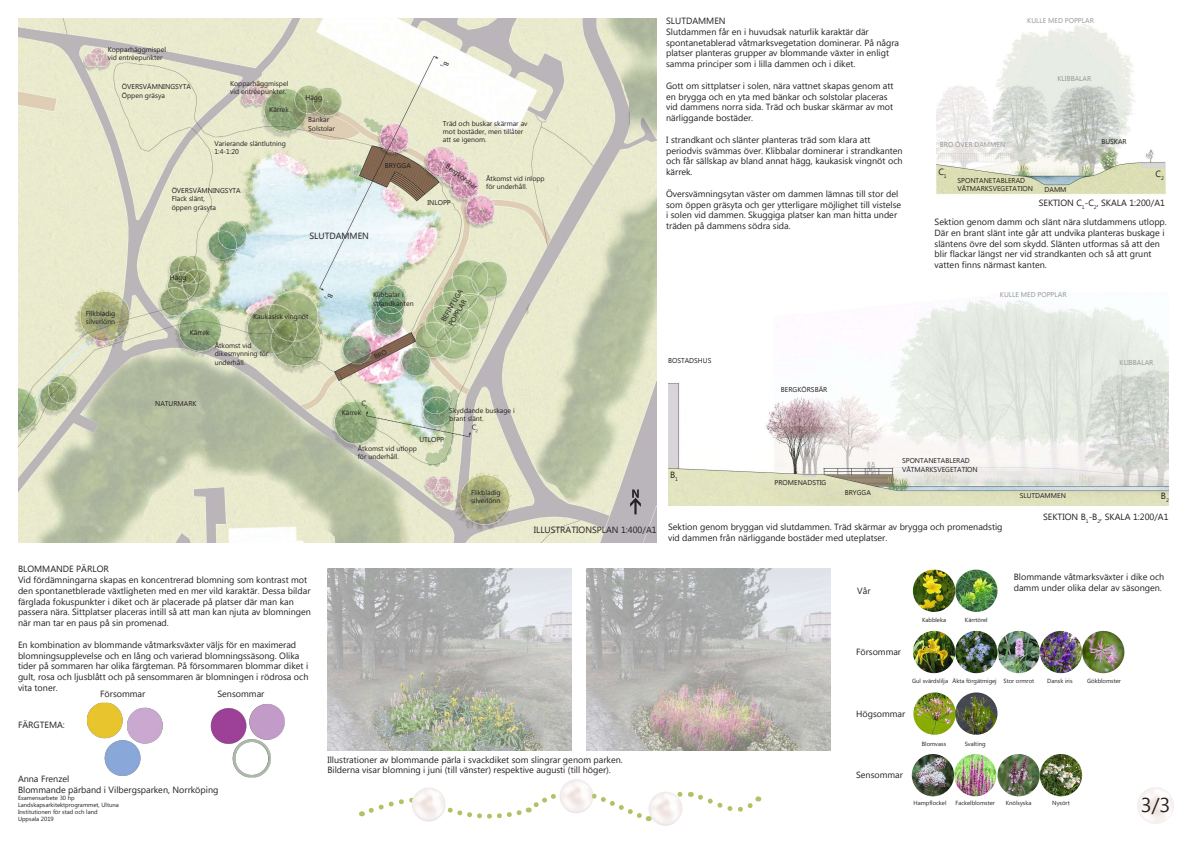
<style>
.page{position:relative;width:1192px;height:842px;background:#fff}
.page>*{position:absolute;margin:0;border:0;box-sizing:border-box;transform-origin:0 0}
.t1{font:20px "Myanmar Text";color:#241f1f}
.t2{font:9px/10.8px "Myanmar Text";color:#241f1f}
.t3{font:8.95px "Myanmar Text";color:#241f1f}
.t4{font:7px/8.4px "Myanmar Text";color:#241f1f}
.t5{font:7px "Myanmar Text";color:#969698}
.t6{font:6px/7.2px "Myanmar Text";color:#241f1f}
.t7{font:5.95px "Myanmar Text";color:#241f1f}
</style>
<div class="page">
<img style="left:668px;top:300px;width:501px;height:206px">
<img style="left:937px;top:24px;width:228px;height:170px">
<img style="left:87px;top:702px;width:76px;height:74px">
<img style="left:327px;top:569px;width:245px;height:181px">
<img style="left:586px;top:569px;width:245px;height:181px">
<img style="left:913px;top:631px;width:211px;height:42px">
<img style="left:912px;top:754px;width:84px;height:42px">
<img style="left:998px;top:754px;width:84px;height:42px">
<img style="left:913px;top:692px;width:42px;height:43px">
<img style="left:913px;top:570px;width:84px;height:42px">
<img style="left:955px;top:692px;width:42px;height:43px;border-radius:20px">
<img style="left:18px;top:18px;width:639px;height:524px">
<img style="left:626px;top:488px;width:19px;height:30px">
<img style="left:210px;top:703px;width:75px;height:75px">
<svg style="left:361px;top:792px;width:400px;height:29px"></svg>
<img style="left:559px;top:779px;width:35px;height:34px">
<img style="left:648px;top:792px;width:35px;height:34px">
<img style="left:411px;top:787px;width:35px;height:35px">
<svg style="left:374px;top:349px;width:13px;height:10px"></svg>
<svg style="left:324px;top:293px;width:9px;height:5px"></svg>
<svg style="left:440px;top:61px;width:9px;height:6px"></svg>
<svg style="left:361px;top:400px;width:6px;height:8px"></svg>
<svg style="left:472px;top:424px;width:6px;height:8px"></svg>
<p class="t4" style="left:108px;top:45px;width:60px">Kopparhäggmispel vid entréepunkter</p>
<p class="t4" style="left:122px;top:83px;width:71px">ÖVERSVÄMNINGSYTA<br>Öppen gräsya</p>
<p class="t4" style="left:230px;top:79px;width:60px">Kopparhäggmispel vid entréepunkter.</p>
<p class="t4" style="left:269px;top:105px;width:21px">Kärrek</p>
<p class="t4" style="left:214px;top:139px;width:73px">Varierande släntlutning<br>1:4-1:20</p>
<p class="t4" style="left:172px;top:186px;width:71px">ÖVERSVÄMNINGSYTA<br>Flack slänt,<br>öppen gräsyta</p>
<p class="t4" style="left:305px;top:93px;width:18px">Hägg</p>
<p class="t4" style="left:308px;top:116px;width:28px">Bänkar<br>Solstolar</p>
<p class="t2" style="left:310px;top:230px;width:61px">SLUTDAMMEN</p>
<p class="t4" style="left:385px;top:162px;width:28px">BRYGGA</p>
<p class="t4" style="left:443px;top:119px;width:86px">Träd och buskar skärmar av mot bostäder, men tillåter att se igenom.</p>
<p class="t4" style="left:449px;top:162px;width:39px;rotate:36deg">Bergkörsbär</p>
<p class="t4" style="left:427px;top:199px;width:25px">INLOPP</p>
<p class="t4" style="left:486px;top:174px;width:60px">Åtkomst vid inlopp för underhåll.</p>
<p class="t4" style="left:86px;top:309px;width:31px">Flikbladig silverlönn</p>
<p class="t4" style="left:170px;top:274px;width:18px">Hägg</p>
<p class="t4" style="left:190px;top:328px;width:21px">Kärrek</p>
<p class="t4" style="left:253px;top:313px;width:57px">Kaukasisk vingnöt</p>
<p class="t4" style="left:215px;top:341px;width:55px">Åtkomst vid dikesmynning för underhåll.</p>
<p class="t4" style="left:373px;top:291px;width:42px">Klibbalar i strandkanten</p>
<p class="t4" style="left:439px;top:319px;width:38px;rotate:-60deg">BEFINTLIGA<br>POPPLAR</p>
<p class="t4" style="left:155px;top:400px;width:43px">NATURMARK</p>
<p class="t4" style="left:342px;top:408px;width:21px">Kärrek</p>
<p class="t4" style="left:449px;top:406px;width:67px">Skyddande buskage i brant slänt.</p>
<p class="t4" style="left:419px;top:436px;width:26px">UTLOPP</p>
<p class="t2" style="left:18px;top:564px;width:295px">BLOMMANDE PÄRLOR<br>Vid fördämningarna skapas en koncentrerad blomning som kontrast mot den spontanetblerade växtligheten med en mer vild karaktär. Dessa bildar färglada fokuspunkter i diket och är placerade på platser där man kan passera nära. Sittplatser placeras intill så att man kan njuta av blomningen när man tar en paus på sin promenad.</p>
<p class="t2" style="left:18px;top:639px;width:292px">En kombination av blommande våtmarksväxter väljs för en maximerad blomningsupplevelse och en lång och varierad blomningssäsong. Olika tider på sommaren har olika färgteman. På försommaren blommar diket i gult, rosa och ljusblått och på sensommaren är blomningen i rödrosa och vita toner.</p>
<p class="t2" style="left:100px;top:689px;width:47px">Försommar</p>
<p class="t2" style="left:217px;top:689px;width:48px">Sensommar</p>
<p class="t2" style="left:18px;top:719px;width:48px">FÄRGTEMA:</p>
<p class="t2" style="left:18px;top:773px;width:202px">Anna Frenzel<br>Blommande pärband i Vilbergsparken, Norrköping</p>
<p class="t6" style="left:18px;top:794px;width:102px">Examensarbete 30 hp<br>Landskapsarkitektprogrammet, Ultuna<br>Institutionen för stad och land<br>Uppsala 2019</p>
<p class="t4" style="left:358px;top:444px;width:61px">Åtkomst vid utlopp för underhåll.</p>
<p class="t4" style="left:471px;top:488px;width:31px">Flikbladig silverlönn</p>
<p class="t2" style="left:534px;top:524px;width:124px">ILLUSTRATIONSPLAN 1:400/A1</p>
<p class="t2" style="left:327px;top:754px;width:297px">Illustrationer av blommande pärla i svackdiket som slingrar genom parken.<br>Bilderna visar blomning i juni (till vänster) respektive augusti (till höger).</p>
<p class="t2" style="left:666px;top:16px;width:234px">SLUTDAMMEN<br>Slutdammen får en i huvudsak naturlik karaktär där spontanetablerad våtmarksvegetation dominerar. På några platser planteras grupper av blommande växter in enligt samma principer som i lilla dammen och i diket.</p>
<p class="t2" style="left:666px;top:80px;width:229px">Gott om sittplatser i solen, nära vattnet skapas genom att en brygga och en yta med bänkar och solstolar placeras vid dammens norra sida. Träd och buskar skärmar av mot närliggande bostäder.</p>
<p class="t2" style="left:666px;top:134px;width:238px">I strandkant och slänter planteras träd som klara att periodvis svämmas över. Klibbalar dominerar i strandkanten och får sällskap av bland annat hägg, kaukasisk vingnöt och kärrek.</p>
<p class="t2" style="left:666px;top:188px;width:237px">Översvämningsytan väster om dammen lämnas till stor del som öppen gräsyta och ger ytterligare möjlighet till vistelse i solen vid dammen. Skuggiga platser kan man hitta under träden på dammens södra sida.</p>
<p class="t4" style="left:668px;top:356px;width:45px">BOSTADSHUS</p>
<p class="t4" style="left:781px;top:385px;width:48px">BERGKÖRSBÄR</p>
<p class="t5" style="left:1027px;top:16px;width:68px">KULLE MED POPPLAR</p>
<p class="t5" style="left:940px;top:140px;width:67px">BRO ÖVER DAMMEN</p>
<p class="t5" style="left:1058px;top:75px;width:35px">KLIBBALAR</p>
<p class="t4" style="left:1101px;top:137px;width:27px">BUSKAR</p>
<p class="t2" style="left:938px;top:167px;width:10px">C<sub>1</sub></p>
<p class="t2" style="left:1156px;top:169px;width:10px">C<sub>2</sub></p>
<p class="t4" style="left:957px;top:176px;width:77px">SPONTANETABLERAD<br>VÅTMARKSVEGETATION</p>
<p class="t4" style="left:1045px;top:185px;width:23px">DAMM</p>
<p class="t2" style="left:1039px;top:198px;width:128px">SEKTION C<sub>1</sub>-C<sub>2</sub>, SKALA 1:200/A1</p>
<p class="t2" style="left:935px;top:217px;width:234px">Sektion genom damm och slänt nära slutdammens utlopp.<br>Där en brant slänt inte går att undvika planteras buskage i släntens övre del som skydd. Slänten utformas så att den blir flackar längst ner vid strandkanten och så att grunt vatten finns närmast kanten.</p>
<p class="t5" style="left:1000px;top:291px;width:68px">KULLE MED POPPLAR</p>
<p class="t5" style="left:1120px;top:359px;width:35px">KLIBBALAR</p>
<p class="t2" style="left:670px;top:469px;width:9px">B<sub>1</sub></p>
<p class="t4" style="left:774px;top:479px;width:53px">PROMENADSTIG</p>
<p class="t4" style="left:845px;top:488px;width:28px">BRYGGA</p>
<p class="t4" style="left:902px;top:457px;width:77px">SPONTANETABLERAD<br>VÅTMARKSVEGETATION</p>
<p class="t2" style="left:668px;top:522px;width:336px">Sektion genom bryggan vid slutdammen. Träd skärmar av brygga och promenadstig vid dammen från närliggande bostäder med uteplatser.</p>
<p class="t3" style="left:857px;top:585px;width:15px">Vår</p>
<p class="t3" style="left:856px;top:647px;width:46px">Försommar</p>
<p class="t7" style="left:922px;top:616px;width:26px">Kabbleka</p>
<p class="t7" style="left:965px;top:616px;width:24px">Kärrtörel</p>
<p class="t4" style="left:1020px;top:492px;width:48px">SLUTDAMMEN</p>
<p class="t2" style="left:1161px;top:490px;width:9px">B<sub>2</sub></p>
<p class="t2" style="left:1043px;top:511px;width:127px">SEKTION B<sub>1</sub>-B<sub>2</sub>, SKALA 1:200/A1</p>
<p class="t2" style="left:1014px;top:572px;width:152px">Blommande våtmarksväxter i dike och damm under olika delar av säsongen.</p>
<p class="t7" style="left:912px;top:678px;width:124px">Gul svärdslilja Äkta förgätmigej Stor ormrot</p>
<p class="t7" style="left:1047px;top:678px;width:27px">Dansk iris</p>
<p class="t7" style="left:1087px;top:678px;width:35px">Gökblomster</p>
<p class="t3" style="left:856px;top:708px;width:51px">Högsommar</p>
<p class="t7" style="left:922px;top:740px;width:26px">Blomvass</p>
<p class="t7" style="left:965px;top:740px;width:22px">Svalting</p>
<p class="t3" style="left:856px;top:770px;width:48px">Sensommar</p>
<p class="t7" style="left:913px;top:800px;width:35px">Hampflockel</p>
<p class="t7" style="left:955px;top:800px;width:41px">Fackelblomster</p>
<p class="t7" style="left:1006px;top:800px;width:27px">Knölsyska</p>
<p class="t7" style="left:1052px;top:800px;width:19px">Nysört</p>
<h1 class="t1" style="left:1141px;top:794px;width:31px">3/3</h1>
</div>
